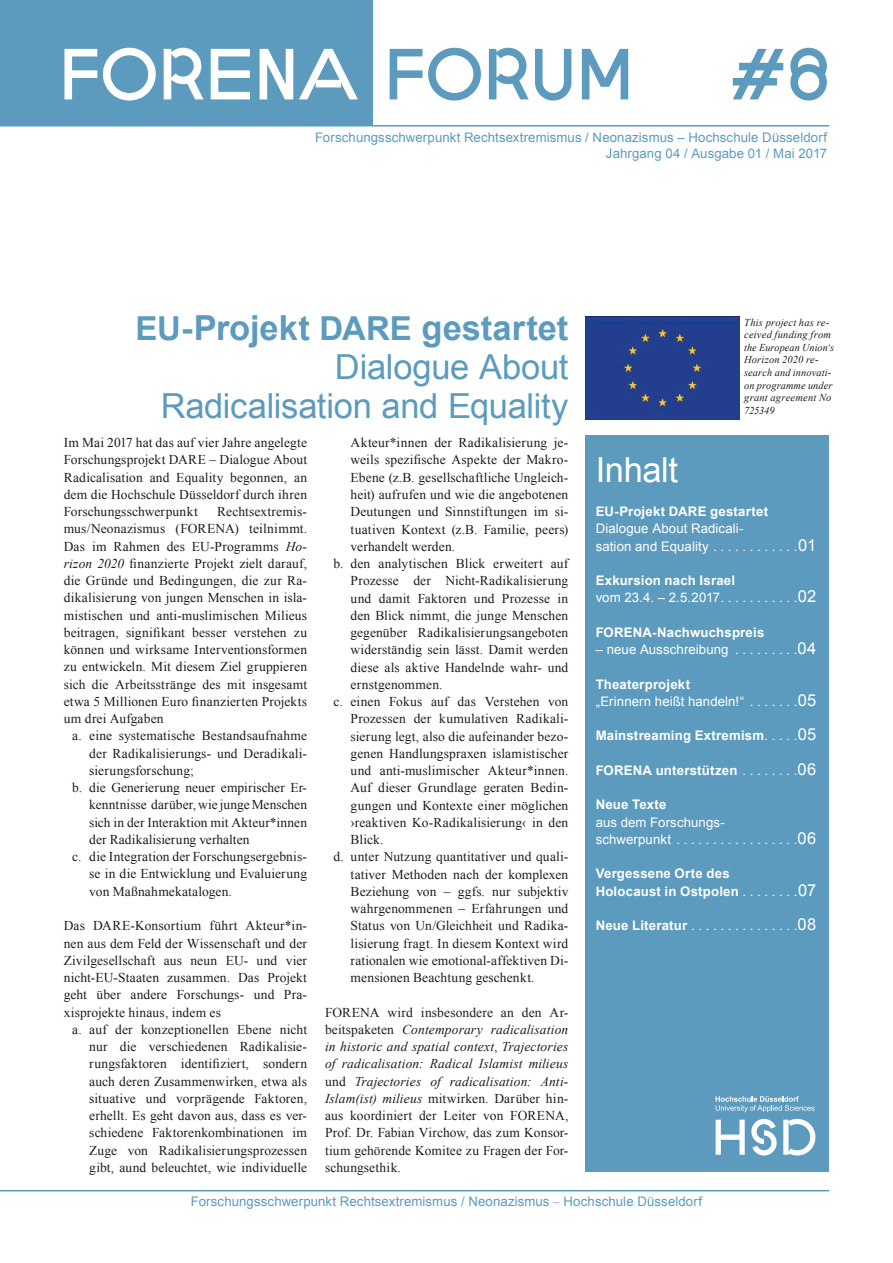
<style>
.page{position:relative;width:893px;height:1263px;background:#fff}
.page>*{position:absolute;margin:0;border:0;box-sizing:border-box;transform-origin:0 0}
.t1{font:70.2px "HSD Sans";letter-spacing:-.02em;color:#fff}
.t2{font:70.2px "HSD Sans";color:#5c9bbd}
.t3{font:34.5px/39px "Arial";letter-spacing:-.01em;color:#5c9bbd;text-align:right}
.t4{font:34.5px "Arial";letter-spacing:-.01em;color:#fff}
.t5{font:13.5px/17.2px "Times New Roman";letter-spacing:.01em;color:#1d1d1b;text-align:justify}
.t6{font:13.2px/17.2px "Arial";letter-spacing:.005em;color:#fff}
.t7{font:13.2px/16px "Arial";letter-spacing:.01em;color:#5c9bbd;text-align:right}
.t8{font:700 13.2px/17.2px "Arial";letter-spacing:.015em;color:#fff}
.t9{font:italic 10.5px/12.6px "Times New Roman";letter-spacing:.015em;color:#1d1d1b}
.s1{color:#5c9bbd}
.s2{font-weight:700;font-size:33px}
.s3{font-weight:700}
.s4{font-style:italic}
.s5{font-size:16.5px}
.s6{font-weight:400}
.s7{font-weight:400;font-size:16.5px}
.s8{font-family:"Times New Roman"}
</style>
<div class="page">
<hr style="left:0;top:1190px;width:829px;height:1px;background:#5c9bbd">
<div style="left:0;top:0;width:372px;height:126px;background:#5c9bbd"></div>
<hr style="left:0;top:125px;width:829px;height:2px;background:#5c9bbd">
<div style="left:585px;top:435px;width:244px;height:736px;background:#5c9bbd"></div>
<img style="left:585px;top:316px;width:155px;height:104px">
<svg style="left:716px;top:1119px;width:99px;height:36px"></svg>
<svg style="left:716px;top:1096px;width:98px;height:16px"></svg>
<h1 class="t1" style="left:58px;top:37px;width:577px">FORENA <span class="s1">FORUM</span></h1>
<h1 class="t2" style="left:729px;top:37px;width:105px">#8</h1>
<p class="t7" style="left:315px;top:129px;width:514px">Forschungsschwerpunkt Rechtsextremismus / Neonazismus – Hochschule Düsseldorf<br>Jahrgang 04 / Ausgabe 01 / Mai 2017</p>
<h2 class="t3" style="left:136px;top:308px;width:434px"><span class="s2">EU</span><span class="s3">-Projekt</span> <span class="s2">DARE</span> <span class="s3">gestartet<br></span>Dialogue About<br>Radicalisation and Equality</h2>
<p class="t5" style="left:64px;top:434px;width:245px">Im Mai 2017 hat das auf vier Jahre angelegte Forschungsprojekt DARE – Dialogue About Radicalisation and Equality begonnen, an dem die Hochschule Düsseldorf durch ihren Forschungsschwerpunkt</p>
<p class="t5" style="left:64px;top:503px;width:245px;text-indent:153px">Rechtsextremis&shy;mus/Neonazismus (FORENA) teilnimmt.<br>Das im Rahmen des EU-Programms <span class="s4">Ho&shy;rizon 2020</span> finanzierte Projekt zielt darauf, die Gründe und Bedingungen, die zur Ra&shy;dikalisierung von jungen Menschen in isla&shy;mistischen und anti-muslimischen Milieus beitragen, signifikant besser verstehen zu können und wirksame Interventionsformen zu entwickeln. Mit diesem Ziel gruppieren sich die Arbeitsstränge des mit insgesamt etwa 5 Millionen Euro finanzierten Projekts um drei Aufgaben</p>
<p class="t5" style="left:72px;top:727px;width:236px">a. eine systematische Bestandsaufnahme</p>
<p class="t5" style="left:89px;top:744px;width:219px">der Radikalisierungs- und Deradikali-</p>
<p class="t5" style="left:89px;top:762px;width:106px">sierungsforschung;</p>
<p class="t5" style="left:72px;top:779px;width:236px">b. die Generierung neuer empirischer Er-</p>
<p class="t5" style="left:89px;top:796px;width:219px">kenntnisse darüber, wie junge Menschen</p>
<p class="t5" style="left:89px;top:813px;width:219px">sich in der Interaktion mit Akteur*innen</p>
<p class="t5" style="left:89px;top:831px;width:162px">der Radikalisierung verhalten</p>
<p class="t5" style="left:72px;top:848px;width:236px">c. die Integration der Forschungsergebnis-</p>
<p class="t5" style="left:89px;top:865px;width:219px">se in die Entwicklung und Evaluierung</p>
<p class="t5" style="left:89px;top:882px;width:144px">von Maßnahmekatalogen.</p>
<p class="t5" style="left:64px;top:917px;width:245px">Das DARE-Konsortium führt Akteur*in&shy;nen aus dem Feld der Wissenschaft und der Zivilgesellschaft aus neun EU- und vier nicht-EU-Staaten zusammen. Das Projekt geht über andere Forschungs- und Pra&shy;xisprojekte hinaus, indem es</p>
<p class="t5" style="left:89px;top:1020px;width:219px;text-indent:-17px">a. auf der konzeptionellen Ebene nicht nur die verschiedenen Radikalisie&shy;rungsfaktoren identifiziert, sondern auch deren Zusammenwirken, etwa als situative und vorprägende Faktoren, erhellt. Es geht davon aus, dass es ver&shy;schiedene Faktorenkombinationen im Zuge von Radikalisierungsprozessen gibt, aund beleuchtet, wie individuelle</p>
<p class="t5" style="left:351px;top:434px;width:219px">Akteur*innen der Radikalisierung je-</p>
<p class="t5" style="left:351px;top:451px;width:219px">weils spezifische Aspekte der Makro-</p>
<p class="t5" style="left:351px;top:468px;width:219px">Ebene (z.B. gesellschaftliche Ungleich-</p>
<p class="t5" style="left:351px;top:486px;width:219px">heit) aufrufen und wie die angebotenen</p>
<p class="t5" style="left:351px;top:503px;width:219px">Deutungen und Sinnstiftungen im si-</p>
<p class="t5" style="left:351px;top:520px;width:219px">tuativen Kontext (z.B. Familie, peers)</p>
<p class="t5" style="left:351px;top:537px;width:106px">verhandelt werden.</p>
<p class="t5" style="left:334px;top:555px;width:236px">b. den analytischen Blick erweitert auf</p>
<p class="t5" style="left:351px;top:572px;width:219px">Prozesse der Nicht-Radikalisierung</p>
<p class="t5" style="left:351px;top:589px;width:219px">und damit Faktoren und Prozesse in</p>
<p class="t5" style="left:351px;top:606px;width:219px">den Blick nimmt, die junge Menschen</p>
<p class="t5" style="left:351px;top:624px;width:219px">gegenüber Radikalisierungsangeboten</p>
<p class="t5" style="left:351px;top:641px;width:219px">widerständig sein lässt. Damit werden</p>
<p class="t5" style="left:351px;top:658px;width:219px">diese als aktive Handelnde wahr- und</p>
<p class="t5" style="left:351px;top:675px;width:93px">ernstgenommen.</p>
<p class="t5" style="left:334px;top:693px;width:236px">c. einen Fokus auf das Verstehen von</p>
<p class="t5" style="left:351px;top:710px;width:219px">Prozessen der kumulativen Radikali-</p>
<p class="t5" style="left:351px;top:727px;width:219px">sierung legt, also die aufeinander bezo-</p>
<p class="t5" style="left:351px;top:744px;width:219px">genen Handlungspraxen islamistischer</p>
<p class="t5" style="left:351px;top:762px;width:219px">und anti-muslimischer Akteur*innen.</p>
<p class="t5" style="left:351px;top:779px;width:219px">Auf dieser Grundlage geraten Bedin-</p>
<p class="t5" style="left:351px;top:796px;width:219px">gungen und Kontexte einer möglichen</p>
<p class="t5" style="left:351px;top:813px;width:219px">›reaktiven Ko-Radikalisierung‹ in den</p>
<p class="t5" style="left:351px;top:831px;width:34px">Blick.</p>
<p class="t5" style="left:334px;top:848px;width:236px">d. unter Nutzung quantitativer und quali-</p>
<p class="t5" style="left:351px;top:865px;width:219px">tativer Methoden nach der komplexen</p>
<p class="t5" style="left:351px;top:882px;width:219px">Beziehung von – ggfs. nur subjektiv</p>
<p class="t5" style="left:351px;top:900px;width:219px">wahrgenommenen – Erfahrungen und</p>
<p class="t5" style="left:351px;top:917px;width:219px">Status von Un/Gleichheit und Radika-</p>
<p class="t5" style="left:351px;top:934px;width:219px">lisierung fragt. In diesem Kontext wird</p>
<p class="t5" style="left:351px;top:951px;width:219px">rationalen wie emotional-affektiven Di-</p>
<p class="t5" style="left:351px;top:969px;width:185px">mensionen Beachtung geschenkt.</p>
<p class="t5" style="left:325px;top:1003px;width:245px">FORENA wird insbesondere an den Ar&shy;beitspaketen <span class="s4">Contemporary radicalisation in historic and spatial context</span>, <span class="s4">Trajectories of radicalisation: Radical Islamist milieus </span>und <span class="s4">Trajectories of radicalisation: Anti-Islam(ist) milieus</span> mitwirken. Darüber hin&shy;aus koordiniert der Leiter von FORENA, Prof. Dr. Fabian Virchow, das zum Konsor&shy;tium gehörende Komitee zu Fragen der For&shy;schungsethik.</p>
<p class="t9" style="left:744px;top:315px;width:92px">This project has re&shy;ceived funding from the European Union‘s<br>Horizon 2020 re&shy;search and innovati&shy;on programme under grant agreement No<br>725349</p>
<h2 class="t4" style="left:596px;top:447px;width:84px">Inhalt</h2>
<p class="t8" style="left:596px;top:503px;width:174px">EU-Projekt DARE gestartet</p>
<p class="t6" style="left:596px;top:520px;width:222px">Dialogue About Radicali-<br>sation and Equality . . . . . . . . . . . <span class="s5">01</span></p>
<p class="t6" style="left:596px;top:572px;width:222px"><span class="s3">Exkursion nach Israel<br></span>vom 23.4. – 2.5.2017 . . . . . . . . . . <span class="s5">02</span></p>
<p class="t8" style="left:596px;top:624px;width:170px">FORENA-Nachwuchspreis</p>
<p class="t6" style="left:596px;top:641px;width:222px">– neue Ausschreibung . . . . . . . . <span class="s5">04</span></p>
<p class="t6" style="left:596px;top:675px;width:222px"><span class="s3">Theaterprojekt<br></span>„Erinnern heißt handeln!“ . . . . . . <span class="s5">05</span></p>
<p class="t8" style="left:596px;top:727px;width:222px">Mainstreaming Extremism <span class="s6">. . . .</span> <span class="s7">05</span></p>
<p class="t8" style="left:596px;top:762px;width:222px">FORENA unterstützen <span class="s6">. . . . . . .</span> <span class="s7">06</span></p>
<p class="t8" style="left:596px;top:796px;width:72px">Neue Texte</p>
<p class="t6" style="left:596px;top:813px;width:222px">aus dem Forschungs-<br>schwerpunkt . . . . . . . . . . . . . . . . <span class="s5">06</span></p>
<p class="t8" style="left:596px;top:865px;width:222px">Vergessene Orte des<br>Holocaust in Ostpolen <span class="s6">. . . . . . .</span> <span class="s7">07</span></p>
<p class="t6" style="left:596px;top:917px;width:222px"><span class="s3">Neue Literatur</span> . . . . . . . . . . . . . . <span class="s5">08</span></p>
<p class="t7" style="left:191px;top:1194px;width:513px">Forschungsschwerpunkt Rechtsextremismus / Neonazismus <span class="s8">–</span> Hochschule Düsseldorf</p>
</div>
